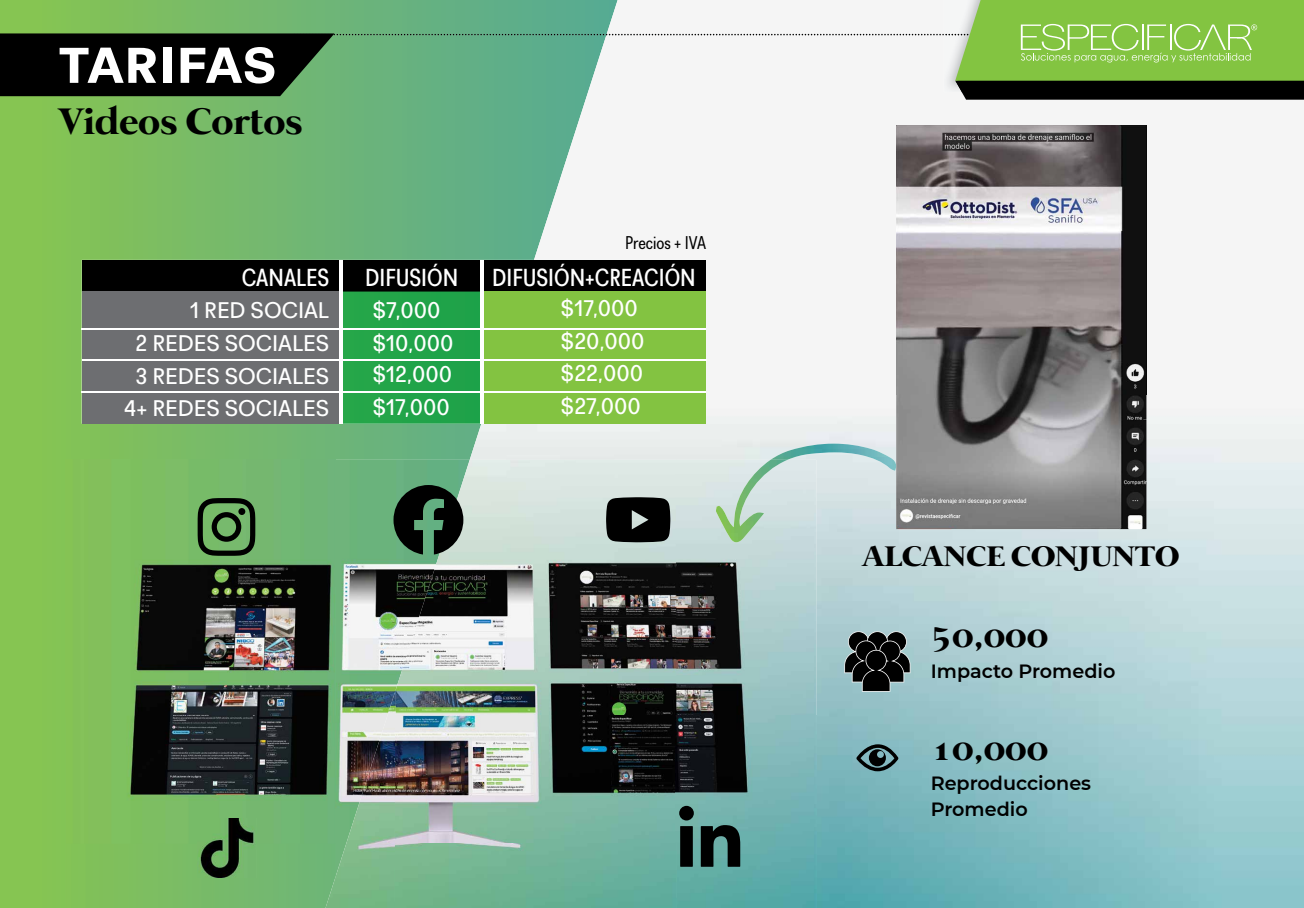
<style>
.page{position:relative;width:1304px;height:908px;background:#fff}
.page>*{position:absolute;margin:0;border:0;box-sizing:border-box;transform-origin:0 0}
.t1{font:800 50px "Recta";letter-spacing:.01em;color:#fff;scale:1.11 1}
.t2{font:700 38px "Mermaid";color:#000;scale:1.11 1}
.t3{font:700 35.2px "Mermaid";color:#000;scale:1.11 1}
.t4{font:700 29.2px "Mermaid";color:#000;scale:1.11 1}
.t5{font:500 condensed 24.6px "Recta";color:#fff}
.t6{font:500 22.6px/32.4px "Recta";color:#fff;text-align:justify}
.t7{font:600 19.2px/26px "Montserrat";color:#000}
.t8{font:condensed 18.4px "Recta";color:#000}
</style>
<div class="page">
<svg style="left:0;top:100px;width:470px;height:807px;background:#7abd63"></svg>
<img style="left:470px;top:100px;width:834px;height:807px">
<img style="left:896px;top:125px;width:250px;height:404px">
<img style="left:771px;top:443px;width:125px;height:27px">
<img style="left:66px;top:459px;width:269px;height:448px">
<img style="left:335px;top:459px;width:93px;height:230px">
<img style="left:428px;top:459px;width:248px;height:128px">
<img style="left:676px;top:459px;width:140px;height:448px">
<img style="left:395px;top:587px;width:281px;height:320px">
<img style="left:326px;top:689px;width:70px;height:218px">
<img style="left:716px;top:459px;width:71px;height:83px">
<svg style="left:856px;top:744px;width:42px;height:27px"></svg>
<svg style="left:844px;top:631px;width:66px;height:60px;background:#373f40"></svg>
<div style="left:82px;top:260px;width:623px;height:31px;background:#000"></div>
<svg style="left:82px;top:260px;width:452px;height:164px"></svg>
<div style="left:480px;top:291px;width:225px;height:132px;background:#83c341"></div>
<hr style="left:82px;top:328px;width:624px;height:2px;background:#fff">
<hr style="left:82px;top:359px;width:624px;height:1px;background:#fff">
<hr style="left:82px;top:391px;width:624px;height:1px;background:#fff">
<hr style="left:339px;top:260px;width:3px;height:163px;background:#fff">
<hr style="left:480px;top:260px;width:4px;height:163px;background:#fff">
<svg style="left:393px;top:485px;width:70px;height:69px;background:#2e4637"></svg>
<svg style="left:198px;top:498px;width:57px;height:57px;background:#456c3e"></svg>
<div style="left:238px;top:508px;width:7px;height:6px;background:#000;border-radius:50%"></div>
<svg style="left:606px;top:497px;width:64px;height:45px;background:#171919"></svg>
<svg style="left:701px;top:824px;width:39px;height:42px;background:#213735"></svg>
<svg style="left:680px;top:825px;width:13px;height:41px"></svg>
<div style="left:679px;top:805px;width:15px;height:15px;background:#000;border-radius:50%"></div>
<img style="left:198px;top:818px;width:58px;height:59px">
<svg style="left:0;top:0;width:1304px;height:100px"></svg>
<h1 class="t1" style="left:59px;top:34px;width:198px">TARIFAS</h1>
<h2 class="t2" style="left:59px;top:99px;width:221px">Videos Cortos</h2>
<p class="t8" style="left:625px;top:231px;width:83px">Precios + IVA</p>
<p class="t5" style="left:242px;top:262px;width:89px">CANALES</p>
<p class="t5" style="left:365px;top:262px;width:95px">DIFUSIÓN</p>
<p class="t5" style="left:492px;top:262px;width:205px">DIFUSIÓN+CREACIÓN</p>
<p class="t6" style="left:190px;top:294px;width:140px">1 RED SOCIAL</p>
<p class="t6" style="left:124px;top:326px;width:206px;text-align:center">2 REDES SOCIALES<br>3 REDES SOCIALES<br>4+ REDES SOCIALES</p>
<p class="t6" style="left:372px;top:294px;width:70px">$7,000</p>
<p class="t6" style="left:372px;top:326px;width:83px">$10,000 $12,000 $17,000</p>
<p class="t6" style="left:561px;top:292px;width:79px">$17,000</p>
<p class="t6" style="left:561px;top:325px;width:86px">$20,000 $22,000 $27,000</p>
<p class="t4" style="left:863px;top:539px;width:287px">ALCANCE CONJUNTO</p>
<h3 class="t3" style="left:931px;top:615px;width:107px">50,000</h3>
<p class="t7" style="left:931px;top:656px;width:186px">Impacto Promedio</p>
<h3 class="t3" style="left:931px;top:728px;width:107px">10,000</h3>
<p class="t7" style="left:931px;top:768px;width:162px">Reproducciones<br>Promedio</p>
</div>
